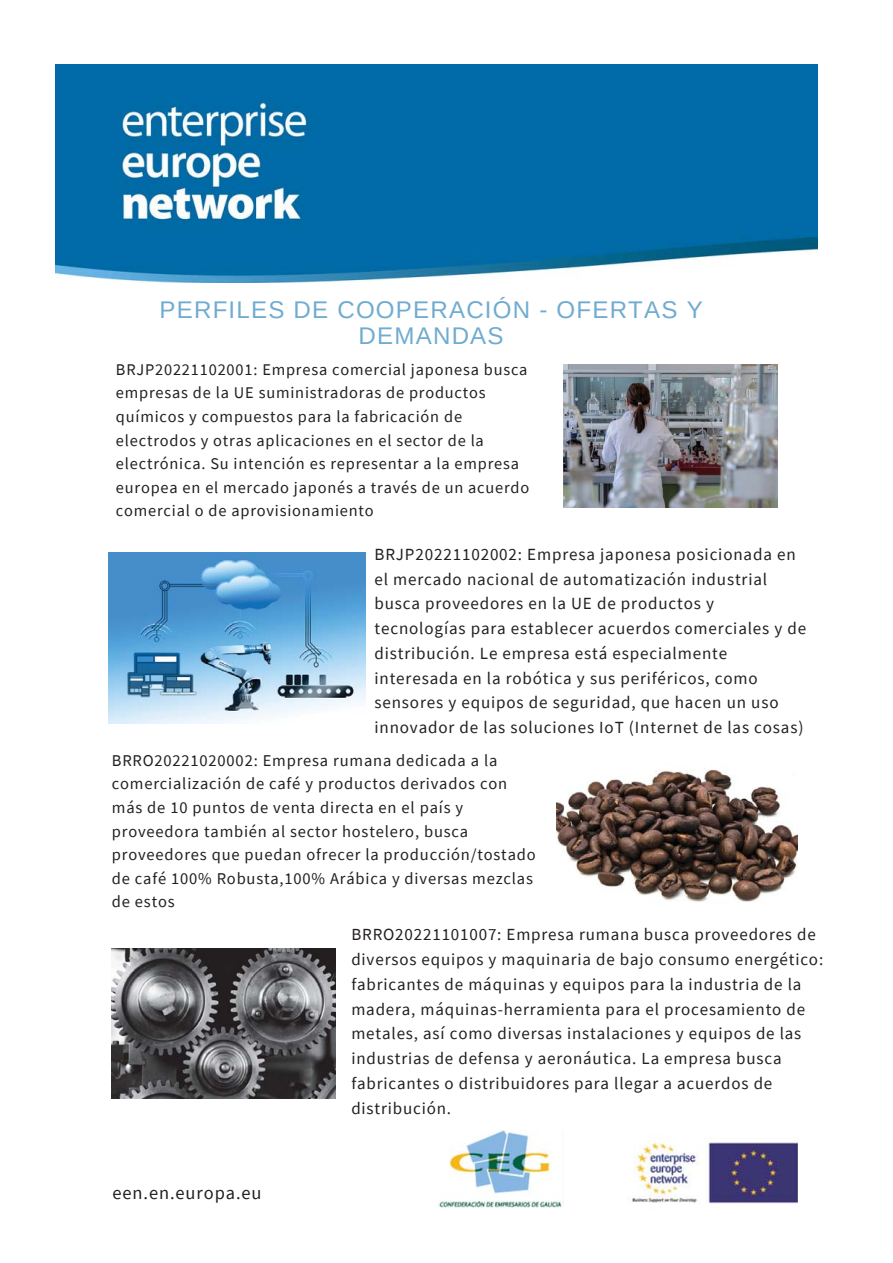
<style>
.page{position:relative;width:893px;height:1263px;background:#fff}
.page>*{position:absolute;margin:0;border:0;box-sizing:border-box;transform-origin:0 0}
.t1{font:24.15px/25.8px "Arimo";letter-spacing:.05em;color:#70acd0;text-align:center}
.t2{font:18.45px "Source Sans Pro";letter-spacing:.05em;color:#231f20}
.t3{font:17.1px/24.8px "Source Sans Pro";letter-spacing:.05em;color:#231f20}
.t4{font:16.95px/24.8px "Source Sans Pro";letter-spacing:.05em;color:#231f20}
.t5{font:16.5px/23.5px "Source Sans Pro";letter-spacing:.05em;color:#231f20}
.t6{font:16.35px/23.5px "Source Sans Pro";letter-spacing:.05em;color:#231f20}
</style>
<div class="page">
<img style="left:55px;top:65px;width:762px;height:218px">
<img style="left:437px;top:1131px;width:126px;height:77px">
<img style="left:631px;top:1140px;width:166px;height:64px">
<img style="left:564px;top:364px;width:213px;height:143px">
<img style="left:109px;top:553px;width:256px;height:170px">
<img style="left:556px;top:768px;width:242px;height:134px">
<img style="left:112px;top:949px;width:224px;height:149px">
<h1 class="t1" style="left:160px;top:297px;width:545px">PERFILES DE COOPERACIÓN - OFERTAS Y<br>DEMANDAS</h1>
<p class="t6" style="left:116px;top:357px;width:415px">BRJP20221102001: Empresa comercial japonesa busca empresas de la UE suministradoras de productos químicos y compuestos para la fabricación de electrodos y otras aplicaciones en el sector de la electrónica. Su intención es representar a la empresa europea en el mercado japonés a través de un acuerdo comercial o de aprovisionamiento</p>
<p class="t3" style="left:374px;top:542px;width:433px">BRJP20221102002: Empresa japonesa posicionada en el mercado nacional de automatización industrial busca proveedores en la UE de productos y tecnologías para establecer acuerdos comerciales y de distribución. Le empresa está especialmente interesada en la robótica y sus periféricos, como sensores y equipos de seguridad, que hacen un uso innovador de las soluciones IoT (Internet de las cosas)</p>
<p class="t5" style="left:112px;top:748px;width:425px">BRRO20221020002: Empresa rumana dedicada a la comercialización de café y productos derivados con más de 10 puntos de venta directa en el país y proveedora también al sector hostelero, busca proveedores que puedan ofrecer la producción/tostado de café 100% Robusta,100% Arábica y diversas mezclas de estos</p>
<p class="t4" style="left:351px;top:922px;width:473px">BRRO20221101007: Empresa rumana busca proveedores de diversos equipos y maquinaria de bajo consumo energético: fabricantes de máquinas y equipos para la industria de la madera, máquinas-herramienta para el procesamiento de metales, así como diversas instalaciones y equipos de las industrias de defensa y aeronáutica. La empresa busca fabricantes o distribuidores para llegar a acuerdos de distribución.</p>
<p class="t2" style="left:112px;top:1181px;width:151px">een.en.europa.eu</p>
</div>
